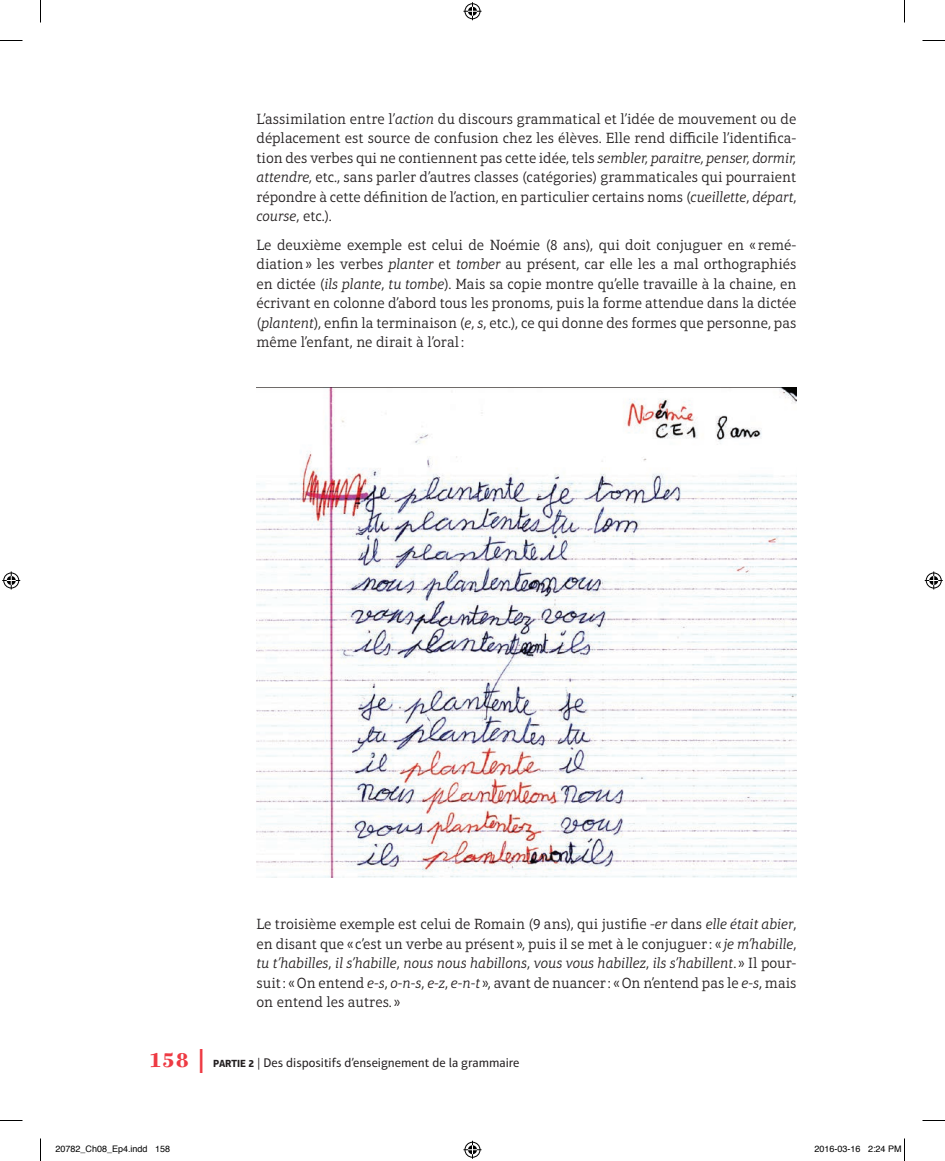
<style>
.page{position:relative;width:945px;height:1161px;background:#fff}
.page>*{position:absolute;margin:0;border:0;box-sizing:border-box;transform-origin:0 0}
.t1{font:700 21px "Bodoni Six ITC Std";color:#ee3a43}
.t2{font:300 15px/19.5px "Aptifer Slab LT Pro";letter-spacing:-.005em;color:#231f20;text-align:justify}
.t3{font:12.75px "Aptifer Sans LT Pro";color:#231f20}
.t4{font:700 10.5px "Aptifer Sans LT Pro";color:#231f20}
.t5{font:9px "Helvetica";color:#000}
.s1{font-style:italic}
.s2{font-size:24px}
.s3{font-weight:700;font-size:10.5px}
</style>
<div class="page">
<img style="left:256px;top:388px;width:540px;height:490px">
<svg style="left:0;top:40px;width:22px;height:1px"></svg>
<svg style="left:922px;top:40px;width:23px;height:1px"></svg>
<svg style="left:0;top:1120px;width:22px;height:1px"></svg>
<svg style="left:922px;top:1120px;width:23px;height:1px"></svg>
<svg style="left:40px;top:0;width:1px;height:22px"></svg>
<svg style="left:40px;top:1138px;width:1px;height:23px"></svg>
<svg style="left:904px;top:0;width:1px;height:22px"></svg>
<svg style="left:464px;top:2px;width:18px;height:18px"></svg>
<svg style="left:464px;top:1141px;width:18px;height:18px"></svg>
<svg style="left:2px;top:572px;width:18px;height:18px"></svg>
<svg style="left:925px;top:572px;width:18px;height:18px"></svg>
<svg style="left:904px;top:1138px;width:1px;height:23px"></svg>
<p class="t2" style="left:256px;top:109px;width:542px">L’assimilation entre l’<span class="s1">action</span> du discours grammatical et l’idée de mouvement ou de déplacement est source de confusion chez les élèves. Elle rend difficile l’identifica&shy;tion des verbes qui ne contiennent pas cette idée, tels <span class="s1">sembler, paraitre, penser, dormir, attendre,</span> etc., sans parler d’autres classes (catégories) grammaticales qui pourraient répondre à cette définition de l’action, en particulier certains noms (<span class="s1">cueillette</span>, <span class="s1">départ</span>, <span class="s1">course</span>, etc.).</p>
<p class="t2" style="left:256px;top:235px;width:542px">Le deuxième exemple est celui de Noémie (8 ans), qui doit conjuguer en « remé&shy;diation» les verbes <span class="s1">planter</span> et <span class="s1">tomber</span> au présent, car elle les a mal orthographiés en dictée (<span class="s1">ils plante</span>, <span class="s1">tu tombe</span>). Mais sa copie montre qu’elle travaille à la chaine, en écrivant en colonne d’abord tous les pronoms, puis la forme attendue dans la dictée (<span class="s1">plantent</span>), enfin la terminaison (<span class="s1">e</span>, <span class="s1">s</span>, etc.), ce qui donne des formes que personne, pas même l’enfant, ne dirait à l’oral:</p>
<p class="t2" style="left:256px;top:915px;width:542px">Le troisième exemple est celui de Romain (9 ans), qui justifie -<span class="s1">er</span> dans <span class="s1">elle était abier</span>, en disant que « c’est un verbe au présent », puis il se met à le conjuguer : « <span class="s1">je m’habille</span>, <span class="s1">tu t’habilles</span>, <span class="s1">il s’habille</span>, <span class="s1">nous nous habillons</span>, <span class="s1">vous vous habillez</span>, <span class="s1">ils s’habillent</span>. » Il pour&shy;suit: «On entend <span class="s1">e-s</span>, <span class="s1">o-n-s</span>, <span class="s1">e-z</span>, <span class="s1">e-n-t</span> », avant de nuancer : «On n’entend pas le <span class="s1">e-s</span>, mais on entend les autres. »</p>
<h1 class="t1" style="left:148px;top:1046px;width:60px">158 <span class="s2">|</span></h1>
<p class="t4" style="left:213px;top:1057px;width:13px">PARTIE</p>
<p class="t3" style="left:248px;top:1055px;width:273px"><span class="s3">2</span> | Des dispositifs d’enseignement de la grammaire</p>
<p class="t5" style="left:56px;top:1142px;width:116px">20782_Ch08_Ep4.indd 158</p>
<p class="t5" style="left:814px;top:1142px;width:89px">2016-03-16 2:24 PM</p>
</div>
